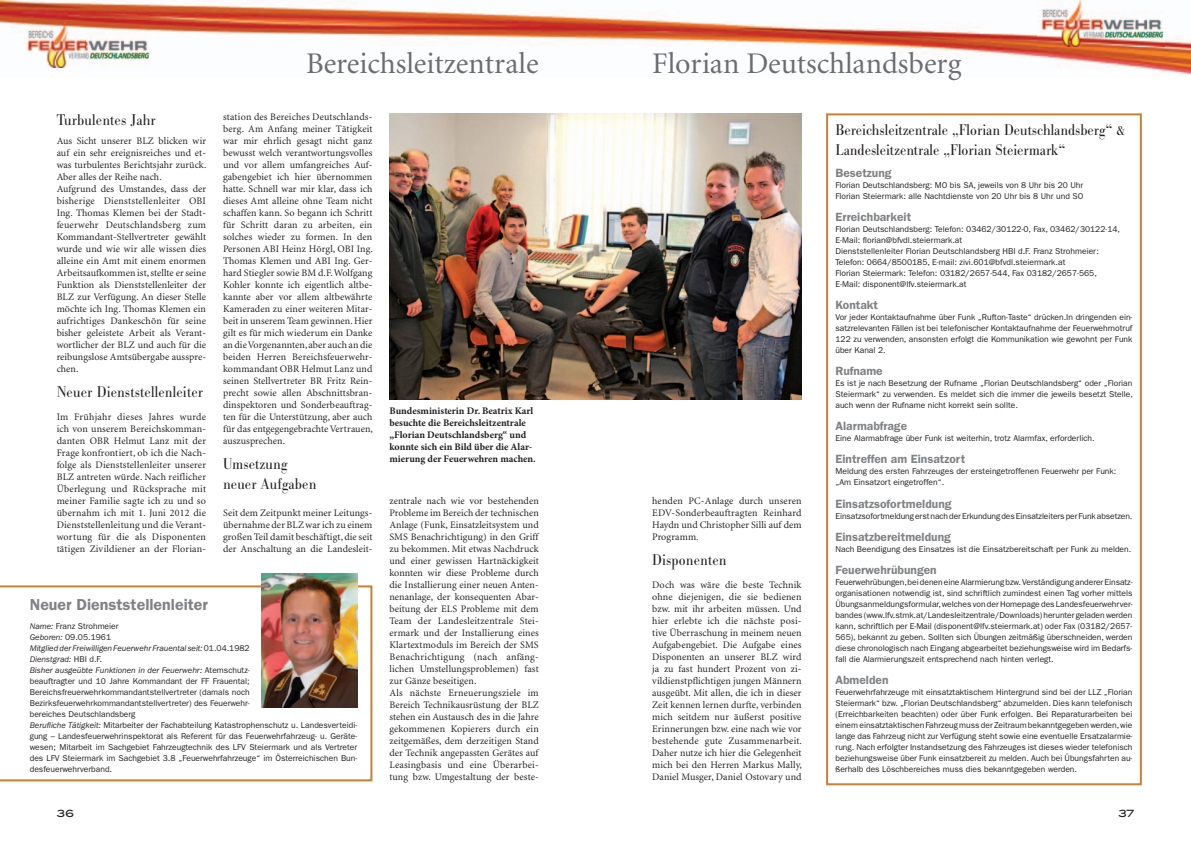
<style>
.page{position:relative;width:1191px;height:842px;background:#fff}
.page>*{position:absolute;margin:0;border:0;box-sizing:border-box;transform-origin:0 0}
.t1{font:30px "Minion";color:#6c6d70}
.t2{font:16.2px/19.5px "URW Bodoni T Ligh Extr Narr";color:#231f20}
.t3{font:600 16px "ITC Franklin Gothic Std";color:#808285}
.t4{font:600 12px "ITC Franklin Gothic Std";color:#808285}
.t5{font:10px/12px "Minion MM 367 585 10";letter-spacing:.01em;color:#231f20;text-align:justify}
.t6{font:700 10px/12px "Minion Pro";color:#231f20}
.t7{font:500 10px "Blair ITC";color:#231f20}
.t8{font:8.5px/11px "ITC Franklin Gothic Std";color:#231f20}
.s1{font-style:italic}
</style>
<div class="page">
<img style="left:0;top:0;width:1191px;height:76px">
<img style="left:1037px;top:0;width:127px;height:47px">
<img style="left:23px;top:21px;width:127px;height:46px">
<svg style="left:0;top:585px;width:372px;height:196px"></svg>
<img style="left:261px;top:573px;width:96px;height:134px">
<div style="left:826px;top:113px;width:315px;height:672px;border:2px solid #c78131"></div>
<img style="left:389px;top:113px;width:412px;height:287px">
<h1 class="t1" style="left:306px;top:49px;width:234px">Bereichsleitzentrale</h1>
<h1 class="t1" style="left:652px;top:49px;width:311px">Florian Deutschlandsberg</h1>
<h2 class="t2" style="left:57px;top:111px;width:100px">Turbulentes Jahr</h2>
<p class="t5" style="left:57px;top:135px;width:151px;text-align:left">Aus Sicht unserer BLZ blicken wir auf ein sehr ereignisreiches und et&shy;was turbulentes Berichtsjahr zurück.<br>Aber alles der Reihe nach.<br>Aufgrund des Umstandes, dass der bisherige Dienststellenleiter OBI Ing. Thomas Klemen bei der Stadt&shy;feuerwehr Deutschlandsberg zum Kommandant-Stellvertreter gewählt wurde und wie wir alle wissen dies alleine ein Amt mit einem enormen Arbeitsaufkommen ist, stellte er seine Funktion als Dienststellenleiter der BLZ zur Verfügung. An dieser Stelle möchte ich Ing. Thomas Klemen ein aufrichtiges Dankeschön für seine bisher geleistete Arbeit als Verant&shy;wortlicher der BLZ und auch für die reibungslose Amtsübergabe ausspre&shy;chen.</p>
<h2 class="t2" style="left:57px;top:383px;width:148px">Neuer Dienststellenleiter</h2>
<p class="t5" style="left:57px;top:411px;width:151px">Im Frühjahr dieses Jahres wurde ich von unserem Bereichskomman&shy;danten OBR Helmut Lanz mit der Frage konfrontiert, ob ich die Nach&shy;folge als Dienststellenleiter unserer BLZ antreten würde. Nach reiflicher Überlegung und Rücksprache mit meiner Familie sagte ich zu und so übernahm ich mit 1. Juni 2012 die Dienststellenleitung und die Verant&shy;wortung für die als Disponenten tätigen Zivildiener an der Florian-</p>
<p class="t5" style="left:223px;top:111px;width:151px">station des Bereiches Deutschlands&shy;berg. Am Anfang meiner Tätigkeit war mir ehrlich gesagt nicht ganz bewusst welch verantwortungsvolles und vor allem umfangreiches Auf&shy;gabengebiet ich hier übernommen hatte. Schnell war mir klar, dass ich dieses Amt alleine ohne Team nicht schaffen kann. So begann ich Schritt für Schritt daran zu arbeiten, ein solches wieder zu formen. In den Personen ABI Heinz Hörgl, OBI Ing.<br>Thomas Klemen und ABI Ing. Ger&shy;hard Stiegler sowie BM d.F. Wolfgang Kohler konnte ich eigentlich altbe&shy;kannte aber vor allem altbewährte Kameraden zu einer weiteren Mitar&shy;beit in unserem Team gewinnen. Hier gilt es für mich wiederum ein Danke an die Vorgenannten, aber auch an die beiden Herren Bereichsfeuerwehr&shy;kommandant OBR Helmut Lanz und seinen Stellvertreter BR Fritz Rein&shy;precht sowie allen Abschnittsbran&shy;dinspektoren und Sonderbeauftrag&shy;ten für die Unterstützung, aber auch für das entgegengebrachte Vertrauen, auszusprechen.</p>
<h2 class="t2" style="left:223px;top:455px;width:95px">Umsetzung neuer Aufgaben</h2>
<p class="t5" style="left:223px;top:507px;width:151px">Seit dem Zeitpunkt meiner Leitungs&shy;übernahme der BLZ war ich zu einem großen Teil damit beschäftigt, die seit der Anschaltung an die Landesleit-</p>
<h3 class="t3" style="left:30px;top:595px;width:180px">Neuer Dienststellenleiter</h3>
<p class="t8" style="left:30px;top:620px;width:329px"><span class="s1">Name:</span> Franz Strohmeier<br><span class="s1">Geboren:</span> 09.05.1961<br><span class="s1">Mitglied der Freiwilligen Feuerwehr Frauental seit:</span> 01.04.1982<br><span class="s1">Dienstgrad:</span> HBI d.F.<br><span class="s1">Bisher ausgeübte Funktionen in der Feuerwehr:</span> Atemschutz-<br>beauftragter und 10 Jahre Kommandant der FF Frauental; Bereichsfreuerwehrkommandantstellvertreter (damals noch Bezirksfeuerwehrkommandantstellvertreter) des Feuerwehr-<br>bereiches Deutschlandsberg<br><span class="s1">Berufliche Tätigkeit:</span> Mitarbeiter der Fachabteilung Katastrophenschutz u. Landesverteidi&shy;gung – Landesfeuerwehrinspektorat als Referent für das Feuerwehrfahrzeug- u. Geräte&shy;wesen; Mitarbeit im Sachgebiet Fahrzeugtechnik des LFV Steiermark und als Vertreter des LFV Steiermark im Sachgebiet 3.8 „Feuerwehrfahrzeuge“ im Österreichischen Bun&shy;desfeuerwehrverband.</p>
<p class="t6" style="left:389px;top:405px;width:148px">Bundesministerin Dr. Beatrix Karl besuchte die Bereichsleitzentrale „Florian Deutschlandsberg“ und konnte sich ein Bild über die Alar&shy;mierung der Feuerwehren machen.</p>
<p class="t5" style="left:389px;top:495px;width:151px;text-align:left">zentrale nach wie vor bestehenden Probleme im Bereich der technischen Anlage (Funk, Einsatzleitsystem und SMS Benachrichtigung) in den Griff zu bekommen. Mit etwas Nachdruck und einer gewissen Hartnäckigkeit konnten wir diese Probleme durch die Installierung einer neuen Anten&shy;nenanlage, der konsequenten Abar&shy;beitung der ELS Probleme mit dem Team der Landesleitzentrale Stei&shy;ermark und der Installierung eines Klartextmoduls im Bereich der SMS Benachrichtigung (nach anfäng&shy;lichen Umstellungsproblemen) fast zur Gänze beseitigen.<br>Als nächste Erneuerungsziele im Bereich Technikausrüstung der BLZ stehen ein Austausch des in die Jahre gekommenen Kopierers durch ein zeitgemäßes, dem derzeitigen Stand der Technik angepassten Gerätes auf Leasingbasis und eine Überarbei&shy;tung bzw. Umgestaltung der beste-</p>
<p class="t5" style="left:652px;top:495px;width:151px">henden PC-Anlage durch unseren EDV-Sonderbeauftragten Reinhard Haydn und Christopher Silli auf dem Programm.</p>
<h2 class="t2" style="left:652px;top:551px;width:76px">Disponenten</h2>
<p class="t5" style="left:652px;top:579px;width:151px">Doch was wäre die beste Technik ohne diejenigen, die sie bedienen bzw. mit ihr arbeiten müssen. Und hier erlebte ich die nächste posi&shy;tive Überraschung in meinem neuen Aufgabengebiet. Die Aufgabe eines Disponenten an unserer BLZ wird ja zu fast hundert Prozent von zi&shy;vildienstpflichtigen jungen Männern ausgeübt. Mit allen, die ich in dieser Zeit kennen lernen durfte, verbinden mich seitdem nur äußerst positive Erinnerungen bzw. eine nach wie vor bestehende gute Zusammenarbeit.<br>Daher nutze ich hier die Gelegenheit mich bei den Herren Markus Mally, Daniel Musger, Daniel Ostovary und</p>
<h2 class="t2" style="left:835px;top:121px;width:291px">Bereichsleitzentrale „Florian Deutschlandsberg“ &amp;<br>Landesleitzentrale „Florian Steiermark“</h2>
<p class="t4" style="left:835px;top:166px;width:58px">Besetzung</p>
<p class="t8" style="left:835px;top:180px;width:249px">Florian Deutschlandsberg: MO bis SA, jeweils von 8 Uhr bis 20 Uhr<br>Florian Steiermark: alle Nachtdienste von 20 Uhr bis 8 Uhr und SO</p>
<p class="t4" style="left:835px;top:210px;width:77px">Erreichbarkeit</p>
<p class="t8" style="left:835px;top:224px;width:286px">Florian Deutschlandsberg: Telefon: 03462/30122-0, Fax, 03462/30122-14, E-Mail: orian@bfvdl.steiermark.at<br>Dienststellenleiter Florian Deutschlandsberg HBI d.F. Franz Strohmeier:<br>Telefon: 0664/8500185, E-mail: zivi.601@bfvdl.steiermark.at<br>Florian Steiermark: Telefon: 03182/2657-544, Fax 03182/2657-565, E-Mail: disponent@lfv.steiermark.at</p>
<p class="t4" style="left:835px;top:298px;width:44px">Kontakt</p>
<p class="t8" style="left:835px;top:312px;width:298px;text-align:justify">Vor jeder Kontaktaufnahme über Funk „Rufton-Taste“ drücken.In dringenden ein&shy;satzrelevanten Fällen ist bei telefonischer Kontaktaufnahme der Feuerwehrnotruf 122 zu verwenden, ansonsten erfolgt die Kommunikation wie gewohnt per Funk über Kanal 2.</p>
<p class="t4" style="left:835px;top:364px;width:49px">Rufname</p>
<p class="t8" style="left:835px;top:378px;width:299px;text-align:justify">Es ist je nach Besetzung der Rufname „Florian Deutschlandsberg“ oder „Florian Steiermark“ zu verwenden. Es meldet sich die immer die jeweils besetzt Stelle, auch wenn der Rufname nicht korrekt sein sollte.</p>
<p class="t4" style="left:835px;top:419px;width:73px">Alarmabfrage</p>
<p class="t8" style="left:835px;top:433px;width:261px">Eine Alarmabfrage über Funk ist weiterhin, trotz Alarmfax, erforderlich.</p>
<p class="t4" style="left:835px;top:452px;width:131px">Eintreffen am Einsatzort</p>
<p class="t8" style="left:835px;top:466px;width:282px">Meldung des ersten Fahrzeuges der ersteingetroffenen Feuerwehr per Funk: „Am Einsatzort eingetroffen“.</p>
<p class="t4" style="left:835px;top:497px;width:118px">Einsatzsofortmeldung</p>
<p class="t8" style="left:835px;top:511px;width:298px">Einsatzsofortmeldung erst nach der Erkundung des Einsatzleiters per Funk absetzen.</p>
<p class="t4" style="left:835px;top:530px;width:117px">Einsatzbereitmeldung</p>
<p class="t8" style="left:835px;top:544px;width:297px">Nach Beendigung des Einsatzes ist die Einsatzbereitschaft per Funk zu melden.</p>
<p class="t4" style="left:835px;top:563px;width:103px">Feuerwehrübungen</p>
<p class="t8" style="left:835px;top:577px;width:299px;text-align:justify">Feuerwehrübungen, bei denen eine Alarmierung bzw. Verständigung anderer Einsatz&shy;organisationen notwendig ist, sind schriftlich zumindest einen Tag vorher mittels Übungsanmeldungsformular, welches von der Homepage des Landesfeuerwehrver&shy;bandes (www.lfv.stmk.at/Landesleitzentrale/Downloads) herunter geladen werden kann, schriftlich per E-Mail (disponent@lfv.steiermark.at) oder Fax (03182/2657- 565), bekannt zu geben. Sollten sich Übungen zeitmäßig überschneiden, werden diese chronologisch nach Eingang abgearbeitet beziehungsweise wird im Bedarfs&shy;fall die Alarmierungszeit entsprechend nach hinten verlegt.</p>
<p class="t4" style="left:835px;top:673px;width:55px">Abmelden</p>
<p class="t8" style="left:835px;top:687px;width:298px;text-align:justify">Feuerwehrfahrzeuge mit einsatztaktischem Hintergrund sind bei der LLZ „Florian Steiermark“ bzw. „Florian Deutschlandsberg“ abzumelden. Dies kann telefonisch (Erreichbarkeiten beachten) oder über Funk erfolgen. Bei Reparaturarbeiten bei einem einsatztaktischen Fahrzeug muss der Zeitraum bekanntgegeben werden, wie lange das Fahrzeug nicht zur Verfügung steht sowie eine eventuelle Ersatzalarmie&shy;rung. Nach erfolgter Instandsetzung des Fahrzeuges ist dieses wieder telefonisch beziehungsweise über Funk einsatzbereit zu melden. Auch bei Übungsfahrten au&shy;ßerhalb des Löschbereiches muss dies bekanntgegeben werden.</p>
<p class="t7" style="left:57px;top:807px;width:19px">36</p>
<p class="t7" style="left:1118px;top:807px;width:17px">37</p>
</div>
